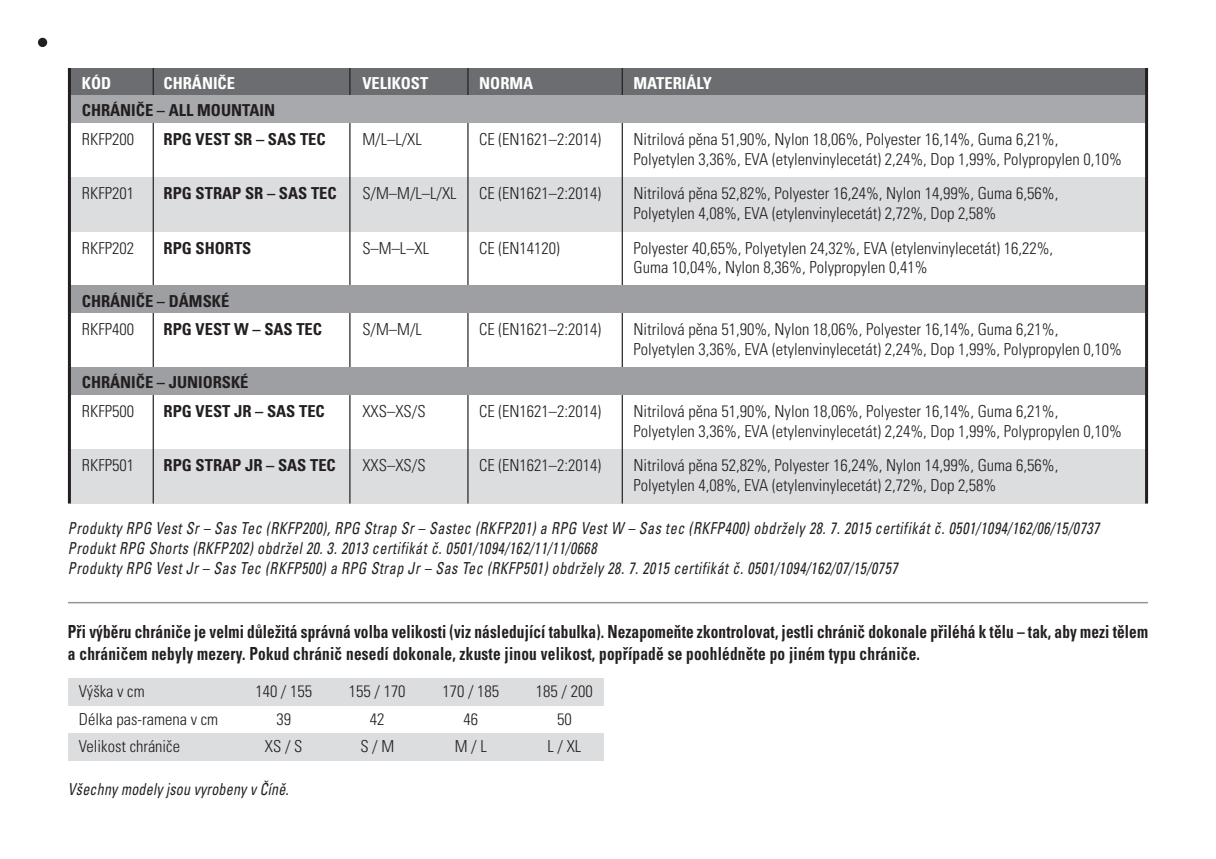
<style>
.page{position:relative;width:1216px;height:859px;background:#fff}
.page>*{position:absolute;margin:0;border:0;box-sizing:border-box;transform-origin:0 0}
.t1{font:700 condensed 18px/21.6px "Univers CE";letter-spacing:.01em;color:#231f20;scale:.85 1}
.t2{font:300 condensed 16.5px/19.8px "Univers CE";color:#231f20}
.t3{font:italic condensed 16.5px/19.8px "Univers CE";letter-spacing:.04em;color:#231f20;scale:.85 1}
.t4{font:700 condensed 16.5px "Univers CE";color:#231f20}
.t5{font:700 condensed 16.5px "Univers CE";color:#fff}
.t6{font:italic condensed 16.5px "Univers CE";letter-spacing:.015em;color:#231f20;scale:.85 1}
</style>
<div class="page">
<div style="left:38px;top:38px;width:9px;height:9px;background:#231f20;border-radius:50%"></div>
<div style="left:71px;top:68px;width:1077px;height:27px;background:#6c6d70"></div>
<div style="left:71px;top:177px;width:1077px;height:54px;background:#dcdddf"></div>
<div style="left:71px;top:449px;width:1077px;height:54px;background:#dcdddf"></div>
<hr style="left:153px;top:68px;width:1px;height:435px;background:#231f20">
<hr style="left:349px;top:68px;width:1px;height:435px;background:#231f20">
<hr style="left:467px;top:68px;width:2px;height:435px;background:#231f20">
<hr style="left:622px;top:68px;width:1px;height:435px;background:#231f20">
<div style="left:68px;top:679px;width:535px;height:27px;background:#dcdddf"></div>
<div style="left:68px;top:733px;width:535px;height:27px;background:#dcdddf"></div>
<hr style="left:68px;top:602px;width:1080px;height:1px;background:#939598">
<div style="left:71px;top:95px;width:1077px;height:27px;background:#a8a9ad"></div>
<div style="left:71px;top:286px;width:1077px;height:27px;background:#9d9fa2"></div>
<div style="left:71px;top:367px;width:1077px;height:28px;background:#9d9fa2"></div>
<hr style="left:68px;top:68px;width:3px;height:435px;background:#231f20">
<hr style="left:1145px;top:68px;width:3px;height:435px;background:#231f20">
<p class="t5" style="left:82px;top:77px;width:31px">KÓD</p>
<p class="t5" style="left:164px;top:77px;width:73px">CHRÁNIČE</p>
<p class="t5" style="left:362px;top:77px;width:67px">VELIKOST</p>
<p class="t5" style="left:479px;top:77px;width:56px">NORMA</p>
<p class="t5" style="left:633px;top:77px;width:80px">MATERIÁLY</p>
<p class="t4" style="left:82px;top:104px;width:195px">CHRÁNIČE – ALL MOUNTAIN</p>
<p class="t2" style="left:82px;top:130px;width:54px">RKFP200</p>
<p class="t4" style="left:164px;top:133px;width:164px">RPG VEST SR – SAS TEC</p>
<p class="t2" style="left:362px;top:130px;width:61px">M/L–L/XL</p>
<p class="t2" style="left:479px;top:130px;width:123px">CE (EN1621–2:2014)</p>
<p class="t2" style="left:633px;top:130px;width:490px">Nitrilová pěna 51,90%, Nylon 18,06%, Polyester 16,14%, Guma 6,21%,<br>Polyetylen 3,36%, EVA (etylenvinylecetát) 2,24%, Dop 1,99%, Polypropylen 0,10%</p>
<p class="t2" style="left:82px;top:185px;width:54px">RKFP201</p>
<p class="t4" style="left:164px;top:187px;width:175px">RPG STRAP SR – SAS TEC</p>
<p class="t2" style="left:362px;top:185px;width:96px">S/M–M/L–L/XL</p>
<p class="t2" style="left:479px;top:185px;width:123px">CE (EN1621–2:2014)</p>
<p class="t2" style="left:633px;top:185px;width:426px">Nitrilová pěna 52,82%, Polyester 16,24%, Nylon 14,99%, Guma 6,56%,<br>Polyetylen 4,08%, EVA (etylenvinylecetát) 2,72%, Dop 2,58%</p>
<p class="t2" style="left:82px;top:239px;width:54px">RKFP202</p>
<p class="t4" style="left:164px;top:242px;width:89px">RPG SHORTS</p>
<p class="t2" style="left:362px;top:239px;width:68px">S–M–L–XL</p>
<p class="t2" style="left:479px;top:239px;width:82px">CE (EN14120)</p>
<p class="t2" style="left:633px;top:239px;width:421px">Polyester 40,65%, Polyetylen 24,32%, EVA (etylenvinylecetát) 16,22%,<br>Guma 10,04%, Nylon 8,36%, Polypropylen 0,41%</p>
<p class="t4" style="left:82px;top:295px;width:149px">CHRÁNIČE – DÁMSKÉ</p>
<p class="t2" style="left:82px;top:321px;width:54px">RKFP400</p>
<p class="t4" style="left:164px;top:323px;width:160px">RPG VEST W – SAS TEC</p>
<p class="t2" style="left:362px;top:321px;width:61px">S/M–M/L</p>
<p class="t2" style="left:479px;top:321px;width:123px">CE (EN1621–2:2014)</p>
<p class="t2" style="left:633px;top:321px;width:490px">Nitrilová pěna 51,90%, Nylon 18,06%, Polyester 16,14%, Guma 6,21%,<br>Polyetylen 3,36%, EVA (etylenvinylecetát) 2,24%, Dop 1,99%, Polypropylen 0,10%</p>
<p class="t4" style="left:82px;top:376px;width:168px">CHRÁNIČE – JUNIORSKÉ</p>
<p class="t2" style="left:82px;top:403px;width:54px">RKFP500</p>
<p class="t4" style="left:164px;top:405px;width:163px">RPG VEST JR – SAS TEC</p>
<p class="t2" style="left:362px;top:403px;width:65px">XXS–XS/S</p>
<p class="t2" style="left:479px;top:403px;width:123px">CE (EN1621–2:2014)</p>
<p class="t2" style="left:633px;top:403px;width:490px">Nitrilová pěna 51,90%, Nylon 18,06%, Polyester 16,14%, Guma 6,21%,<br>Polyetylen 3,36%, EVA (etylenvinylecetát) 2,24%, Dop 1,99%, Polypropylen 0,10%</p>
<p class="t2" style="left:82px;top:457px;width:54px">RKFP501</p>
<p class="t4" style="left:164px;top:459px;width:174px">RPG STRAP JR – SAS TEC</p>
<p class="t2" style="left:362px;top:457px;width:65px">XXS–XS/S</p>
<p class="t2" style="left:479px;top:457px;width:123px">CE (EN1621–2:2014)</p>
<p class="t2" style="left:633px;top:457px;width:426px">Nitrilová pěna 52,82%, Polyester 16,24%, Nylon 14,99%, Guma 6,56%,<br>Polyetylen 4,08%, EVA (etylenvinylecetát) 2,72%, Dop 2,58%</p>
<p class="t3" style="left:68px;top:520px;width:1215px">Produkty RPG Vest Sr – Sas Tec (RKFP200), RPG Strap Sr – Sastec (RKFP201) a RPG Vest W – Sas tec (RKFP400) obdržely 28. 7. 2015 certifikát č. 0501/1094/162/06/15/0737<br>Produkt RPG Shorts (RKFP202) obdržel 20. 3. 2013 certifikát č. 0501/1094/162/11/11/0668<br>Produkty RPG Vest Jr – Sas Tec (RKFP500) a RPG Strap Jr – Sas Tec (RKFP501) obdržely 28. 7. 2015 certifikát č. 0501/1094/162/07/15/0757</p>
<p class="t1" style="left:68px;top:623px;width:1272px">Při výběru chrániče je velmi důležitá správná volba velikosti (viz následující tabulka). Nezapomeňte zkontrolovat, jestli chránič dokonale přiléhá k tělu – tak, aby mezi tělem a chráničem nebyly mezery. Pokud chránič nesedí dokonale, zkuste jinou velikost, popřípadě se poohlédněte po jiném typu chrániče.</p>
<p class="t2" style="left:79px;top:683px;width:67px">Výška v cm</p>
<p class="t2" style="left:255px;top:683px;width:58px">140 / 155</p>
<p class="t2" style="left:349px;top:683px;width:58px">155 / 170</p>
<p class="t2" style="left:442px;top:683px;width:58px">170 / 185</p>
<p class="t2" style="left:536px;top:683px;width:58px">185 / 200</p>
<p class="t2" style="left:79px;top:710px;width:141px">Délka pas-ramena v cm</p>
<p class="t2" style="left:276px;top:710px;width:16px">39</p>
<p class="t2" style="left:370px;top:710px;width:16px">42</p>
<p class="t2" style="left:463px;top:710px;width:16px">46</p>
<p class="t2" style="left:557px;top:710px;width:16px">50</p>
<p class="t2" style="left:79px;top:738px;width:103px">Velikost chrániče</p>
<p class="t2" style="left:265px;top:738px;width:39px">XS / S</p>
<p class="t2" style="left:360px;top:738px;width:35px">S / M</p>
<p class="t2" style="left:455px;top:738px;width:34px">M / L</p>
<p class="t2" style="left:547px;top:738px;width:35px">L / XL</p>
<p class="t6" style="left:68px;top:783px;width:261px">Všechny modely jsou vyrobeny v Číně.</p>
</div>
